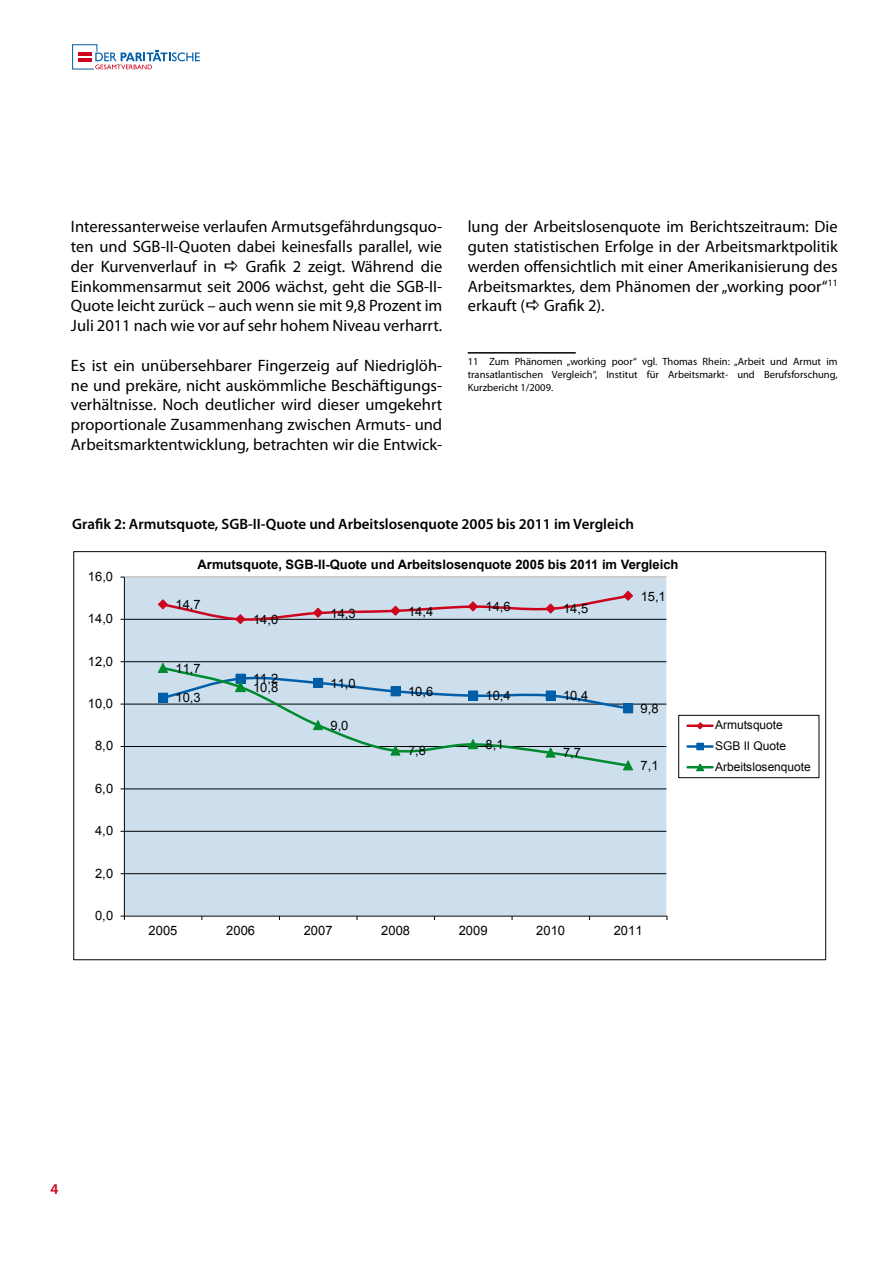
<style>
.page{position:relative;width:893px;height:1263px;background:#fff}
.page>*{position:absolute;margin:0;border:0;box-sizing:border-box;transform-origin:0 0}
.t1{font:16.5px/19.8px "Myriad Pro";color:#000;text-align:justify}
.t2{font:600 15px "Myriad Pro";color:#000}
.t3{font:600 15px "Myriad Pro";color:#cc051c}
.t4{font:700 13.05px "Arial";color:#000}
.t5{font:12.9px "Arial";color:#000204}
.t6{font:12px/20.9px "Arial";color:#000204}
.t7{font:10.5px/12.6px "Myriad Pro";color:#000;text-align:justify}
</style>
<div class="page">
<svg style="left:72px;top:44px;width:128px;height:25px"></svg>
<div style="left:124px;top:577px;width:543px;height:339px;background:#cddfed"></div>
<hr style="left:124px;top:619px;width:543px;height:1px;background:#000204">
<hr style="left:124px;top:661px;width:543px;height:1px;background:#000204">
<hr style="left:124px;top:704px;width:543px;height:1px;background:#000204">
<hr style="left:124px;top:746px;width:543px;height:1px;background:#000204">
<hr style="left:124px;top:789px;width:543px;height:1px;background:#000204">
<hr style="left:124px;top:831px;width:543px;height:1px;background:#000204">
<hr style="left:124px;top:873px;width:543px;height:1px;background:#000204">
<hr style="left:124px;top:577px;width:1px;height:339px;background:#000204">
<hr style="left:124px;top:916px;width:543px;height:1px;background:#000204">
<svg style="left:157px;top:590px;width:477px;height:34px"></svg>
<div style="left:623px;top:703px;width:10px;height:10px;border:1px solid #005ea8"></div>
<svg style="left:286px;top:711px;width:345px;height:55px"></svg>
<svg style="left:157px;top:662px;width:474px;height:49px"></svg>
<svg style="left:312px;top:719px;width:12px;height:12px"></svg>
<svg style="left:389px;top:745px;width:12px;height:11px"></svg>
<svg style="left:467px;top:738px;width:12px;height:12px"></svg>
<svg style="left:544px;top:747px;width:13px;height:11px"></svg>
<svg style="left:622px;top:759px;width:11px;height:12px"></svg>
<div style="left:678px;top:715px;width:141px;height:63px;border:1px solid #000204"></div>
<hr style="left:688px;top:724px;width:24px;height:3px;background:#cc051c">
<svg style="left:695px;top:722px;width:10px;height:8px"></svg>
<hr style="left:688px;top:745px;width:24px;height:3px;background:#005ea8">
<div style="left:696px;top:743px;width:8px;height:7px;border:1px solid #005ea8"></div>
<hr style="left:688px;top:766px;width:24px;height:2px;background:#008a2e">
<svg style="left:695px;top:763px;width:10px;height:9px"></svg>
<hr style="left:468px;top:352px;width:108px;height:2px;background:#000">
<p class="t1" style="left:71px;top:217px;width:373px">Interessanterweise verlaufen Armutsgefährdungsquo&shy;ten und SGB-II-Quoten dabei keinesfalls parallel, wie der Kurvenverlauf in</p>
<p class="t1" style="left:71px;top:256px;width:373px;text-indent:175px">Grafik 2 zeigt. Während die Einkommensarmut seit 2006 wächst, geht die SGB-II-Quote leicht zurück – auch wenn sie mit 9,8 Prozent im Juli 2011 nach wie vor auf sehr hohem Niveau verharrt.</p>
<p class="t1" style="left:71px;top:355px;width:373px">Es ist ein unübersehbarer Fingerzeig auf Niedriglöh&shy;ne und prekäre, nicht auskömmliche Beschäftigungs&shy;verhältnisse. Noch deutlicher wird dieser umgekehrt proportionale Zusammenhang zwischen Armuts- und Arbeitsmarktentwicklung, betrachten wir die Entwick-</p>
<p class="t1" style="left:468px;top:217px;width:371px">lung der Arbeitslosenquote im Berichtszeitraum: Die guten statistischen Erfolge in der Arbeitsmarktpolitik werden offensichtlich mit einer Amerikanisierung des Arbeitsmarktes, dem Phänomen der „working poor“<sup>11 </sup>erkauft ( Grafik 2).</p>
<p class="t7" style="left:468px;top:355px;width:371px">11 Zum Phänomen „working poor“ vgl. Thomas Rhein: „Arbeit und Armut im transatlantischen Vergleich“, Institut für Arbeitsmarkt- und Berufsforschung, Kurzbericht 1/2009.</p>
<p class="t2" style="left:72px;top:515px;width:563px">Grafik 2: Armutsquote, SGB-II-Quote und Arbeitslosenquote 2005 bis 2011 im Vergleich</p>
<p class="t5" style="left:88px;top:568px;width:27px">16,0</p>
<p class="t5" style="left:88px;top:610px;width:27px">14,0</p>
<p class="t5" style="left:88px;top:653px;width:27px">12,0</p>
<p class="t5" style="left:88px;top:695px;width:27px">10,0</p>
<p class="t5" style="left:95px;top:737px;width:20px">8,0</p>
<p class="t5" style="left:95px;top:780px;width:20px">6,0</p>
<p class="t5" style="left:95px;top:822px;width:20px">4,0</p>
<p class="t5" style="left:95px;top:865px;width:20px">2,0</p>
<p class="t5" style="left:95px;top:907px;width:20px">0,0</p>
<p class="t4" style="left:198px;top:556px;width:482px">Armutsquote, SGB-II-Quote und Arbeitslosenquote 2005 bis 2011 im Vergleich</p>
<p class="t5" style="left:176px;top:596px;width:27px">14,7</p>
<p class="t5" style="left:176px;top:660px;width:27px">11,7</p>
<p class="t5" style="left:176px;top:689px;width:27px">10,3</p>
<p class="t5" style="left:253px;top:611px;width:27px">14,0</p>
<p class="t5" style="left:331px;top:605px;width:27px">14,3</p>
<p class="t5" style="left:408px;top:602px;width:27px">14,4</p>
<p class="t5" style="left:486px;top:598px;width:27px">14,6</p>
<p class="t5" style="left:563px;top:600px;width:27px">14,5</p>
<p class="t5" style="left:253px;top:670px;width:27px">11,2</p>
<p class="t5" style="left:331px;top:674px;width:27px">11,0</p>
<p class="t5" style="left:253px;top:679px;width:27px">10,8</p>
<p class="t5" style="left:331px;top:717px;width:19px">9,0</p>
<p class="t5" style="left:408px;top:683px;width:27px">10,6</p>
<p class="t5" style="left:486px;top:687px;width:27px">10,4</p>
<p class="t5" style="left:563px;top:687px;width:27px">10,4</p>
<p class="t5" style="left:408px;top:742px;width:19px">7,8</p>
<p class="t5" style="left:486px;top:736px;width:19px">8,1</p>
<p class="t5" style="left:563px;top:744px;width:19px">7,7</p>
<p class="t5" style="left:641px;top:588px;width:27px">15,1</p>
<p class="t5" style="left:641px;top:700px;width:19px">9,8</p>
<p class="t5" style="left:641px;top:757px;width:19px">7,1</p>
<p class="t5" style="left:149px;top:922px;width:30px">2005</p>
<p class="t5" style="left:226px;top:922px;width:30px">2006</p>
<p class="t5" style="left:304px;top:922px;width:30px">2007</p>
<p class="t5" style="left:381px;top:922px;width:30px">2008</p>
<p class="t5" style="left:459px;top:922px;width:30px">2009</p>
<p class="t5" style="left:536px;top:922px;width:30px">2010</p>
<p class="t5" style="left:614px;top:922px;width:30px">2011</p>
<p class="t6" style="left:715px;top:715px;width:97px">Armutsquote<br>SGB II Quote<br>Arbeitslosenquote</p>
<p class="t3" style="left:50px;top:1179px;width:10px">4</p>
</div>
